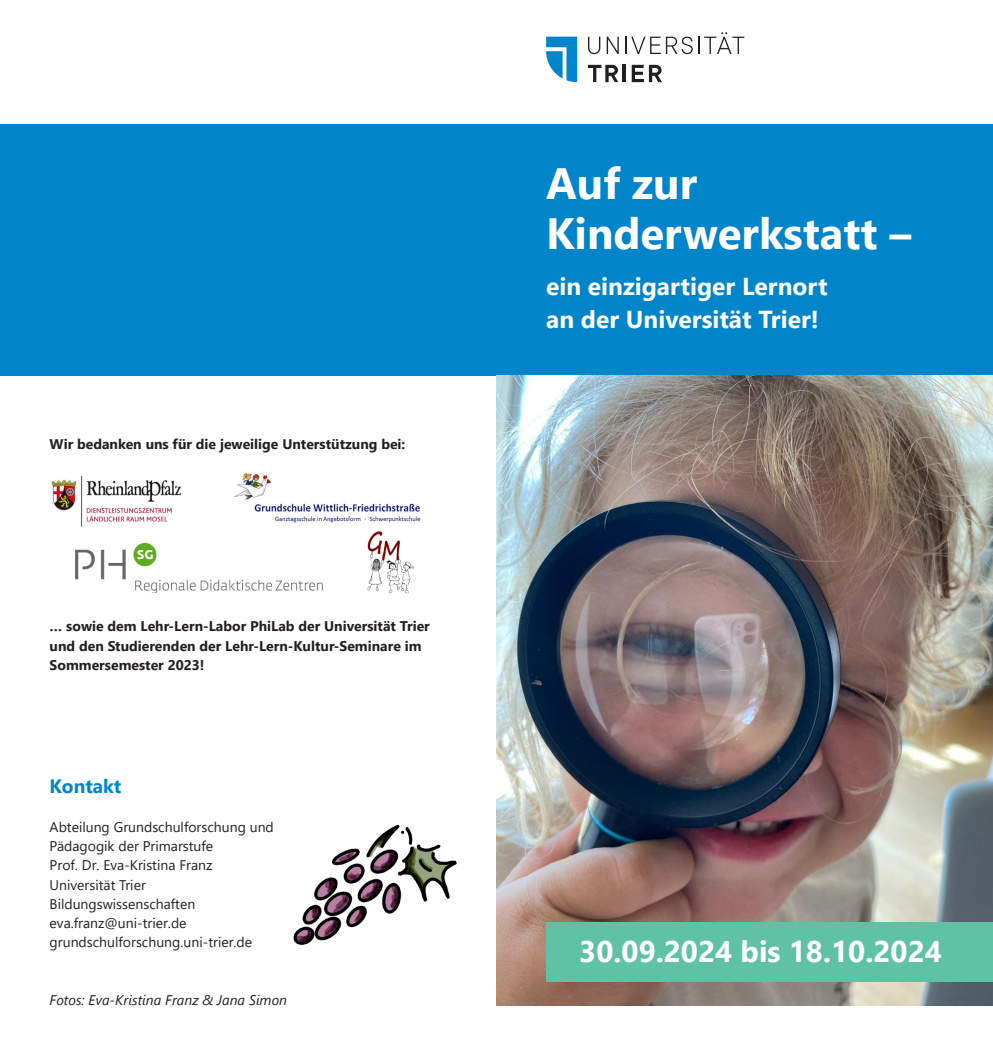
<style>
.page{position:relative;width:993px;height:1042px;background:#fff}
.page>*{position:absolute;margin:0;border:0;box-sizing:border-box;transform-origin:0 0}
.Titel{font:700 43.75px "Segoe UI";color:#fff}
.Unterzeile{font:700 29.75px "Segoe UI";color:#fff}
.Titel-2{font:700 24.5px "Segoe UI";color:#fff}
.Absatztitel___schwarz{font:700 19.25px "Segoe UI";color:#0084ca}
.Text{font:14px "Segoe UI";color:#231f20}
.t1{font:700 14px/19.2px "Segoe UI";color:#231f20}
.Text-2{font:italic 14px "Segoe UI";color:#231f20}
</style>
<div class="page">
<svg style="left:546px;top:37px;width:31px;height:45px"></svg>
<svg style="left:588px;top:37px;width:12px;height:17px"></svg>
<svg style="left:606px;top:37px;width:12px;height:17px"></svg>
<svg style="left:625px;top:37px;width:67px;height:17px"></svg>
<svg style="left:698px;top:32px;width:46px;height:22px"></svg>
<svg style="left:588px;top:65px;width:30px;height:17px"></svg>
<hr style="left:622px;top:65px;width:4px;height:17px;background:#231f20">
<svg style="left:631px;top:65px;width:30px;height:17px"></svg>
<div style="left:0;top:124px;width:992px;height:251px;background:#0084ca"></div>
<img style="left:496px;top:375px;width:496px;height:630px">
<div style="left:546px;top:922px;width:446px;height:60px;background:#5fc2a4"></div>
<img style="left:51px;top:475px;width:130px;height:52px">
<img style="left:367px;top:531px;width:48px;height:63px">
<img style="left:76px;top:543px;width:246px;height:50px">
<img style="left:254px;top:503px;width:166px;height:20px">
<img style="left:234px;top:473px;width:37px;height:27px">
<img style="left:293px;top:824px;width:164px;height:122px">
<p class="t1" style="left:50px;top:434px;width:357px">Wir bedanken uns für die jeweilige Unterstützung bei:</p>
<p class="t1" style="left:50px;top:615px;width:381px">… sowie dem Lehr-Lern-Labor PhiLab der Universität Trier und den Studierenden der Lehr-Lern-Kultur-Seminare im<br>Sommersemester 2023!</p>
<p class="Absatztitel___schwarz" style="left:50px;top:768px;width:73px">Kontakt</p>
<p class="Text" style="left:50px;top:813px;width:226px">Abteilung Grundschulforschung und</p>
<p class="Text" style="left:50px;top:833px;width:165px">Pädagogik der Primarstufe</p>
<p class="Text" style="left:50px;top:852px;width:164px">Prof. Dr. Eva-Kristina Franz</p>
<p class="Text" style="left:50px;top:871px;width:98px">Universität Trier</p>
<p class="Text" style="left:50px;top:890px;width:147px">Bildungswissenschaften</p>
<p class="Text" style="left:50px;top:910px;width:138px">eva.franz@uni-trier.de</p>
<p class="Text" style="left:50px;top:929px;width:204px">grundschulforschung.uni-trier.de</p>
<p class="Text-2" style="left:50px;top:987px;width:239px">Fotos: Eva-Kristina Franz &amp; Jana Simon</p>
<p class="Titel" style="left:546px;top:142px;width:152px">Auf zur</p>
<p class="Titel" style="left:546px;top:193px;width:366px">Kinderwerkstatt –</p>
<p class="Titel-2" style="left:546px;top:263px;width:283px">ein einzigartiger Lernort</p>
<p class="Titel-2" style="left:546px;top:296px;width:274px">an der Universität Trier!</p>
<p class="Unterzeile" style="left:579px;top:923px;width:364px">30.09.2024 bis 18.10.2024</p>
</div>
